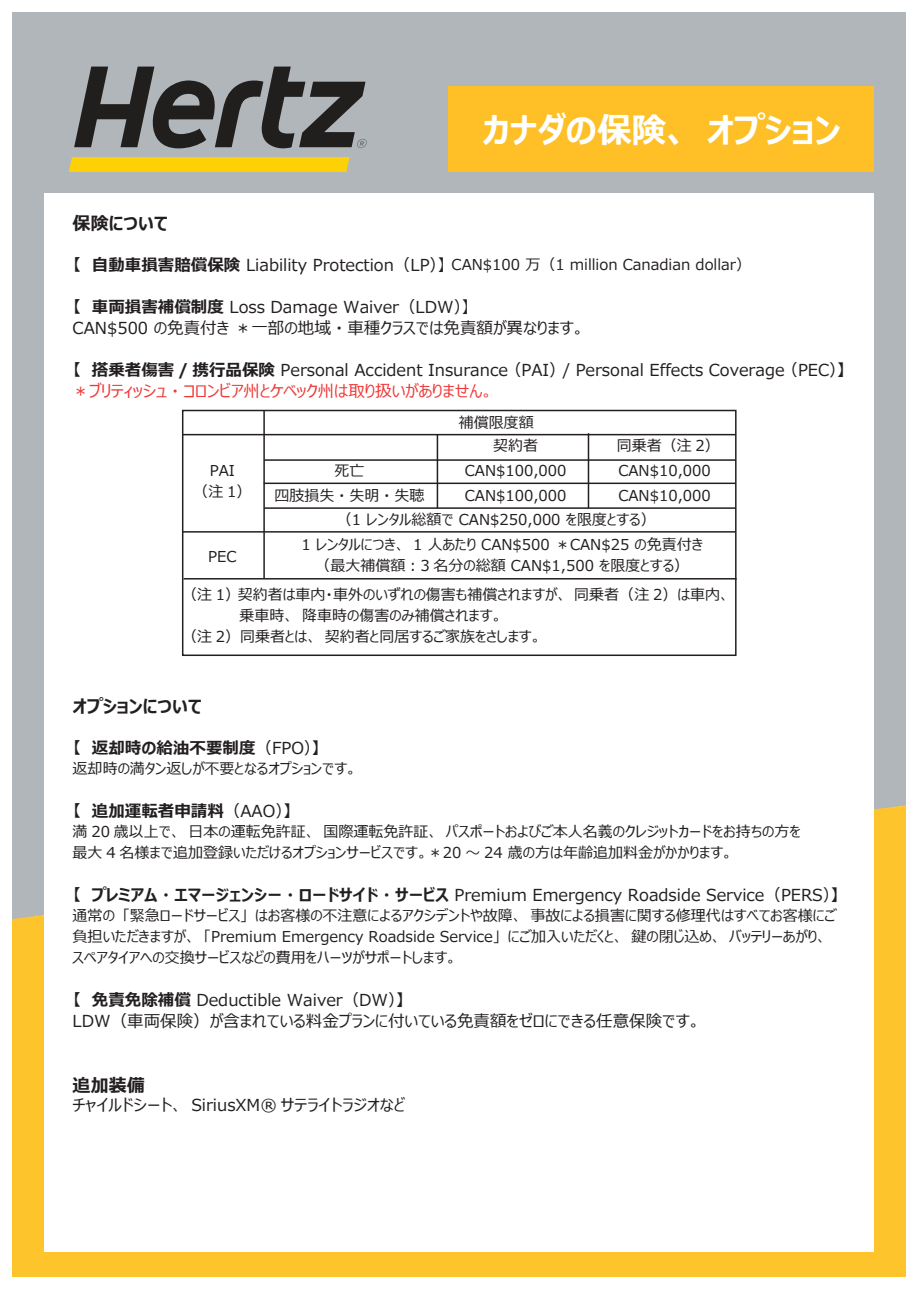
<style>
.page{position:relative;width:919px;height:1289px;background:#fff}
.page>*{position:absolute;margin:0;border:0;box-sizing:border-box;transform-origin:0 0}
.t1{font:700 34.5px "Meiryo UI";color:#fff}
.t2{font:700 18px "Meiryo UI";color:#231f20}
.t3{font:16.5px/21px "Meiryo UI";color:#231f20}
.t4{font:700 16.5px "Meiryo UI";color:#231f20}
.t5{font:15px/21px "Meiryo UI";color:#231f20}
.s1{font-weight:700;font-size:16.5px}
.s2{font-size:16.5px}
.s3{font-weight:700}
.s4{color:#ee3938}
.s5{font-weight:400}
</style>
<div class="page">
<div style="left:13px;top:918px;width:892px;height:357px;background:#fec42b"></div>
<div style="left:13px;top:13px;width:892px;height:905px;background:#b1b6bb"></div>
<div style="left:69px;top:157px;width:280px;height:15px;background:#fed006"></div>
<svg style="left:74px;top:67px;width:292px;height:84px"></svg>
<div style="left:44px;top:193px;width:830px;height:1058px;background:#fff"></div>
<div style="left:448px;top:87px;width:426px;height:85px;background:#fec026"></div>
<div style="left:182px;top:410px;width:554px;height:246px;background:#fff;border:2px solid #231f20"></div>
<hr style="left:183px;top:531px;width:552px;height:1px;background:#231f20">
<hr style="left:264px;top:482px;width:471px;height:2px;background:#231f20">
<hr style="left:183px;top:434px;width:552px;height:1px;background:#231f20">
<hr style="left:263px;top:410px;width:2px;height:168px;background:#231f20">
<hr style="left:264px;top:459px;width:471px;height:2px;background:#231f20">
<hr style="left:436px;top:435px;width:2px;height:73px;background:#231f20">
<hr style="left:587px;top:433px;width:2px;height:75px;background:#231f20">
<hr style="left:183px;top:578px;width:553px;height:1px;background:#231f20">
<hr style="left:264px;top:507px;width:471px;height:2px;background:#231f20">
<h1 class="t1" style="left:482px;top:106px;width:360px">カナダの保険、オプション</h1>
<p class="t2" style="left:73px;top:211px;width:97px">保険について</p>
<p class="t5" style="left:73px;top:255px;width:680px"><span class="s1">【　自動車損害賠償保険</span> <span class="s2">Liability Protection（LP）】</span> CAN$100 万（1 million Canadian dollar）</p>
<p class="t3" style="left:73px;top:297px;width:513px"><span class="s3">【　車両損害補償制度</span> Loss Damage Waiver（LDW）】<br>CAN$500 の免責付き ＊一部の地域・車種クラスでは免責額が異なります。</p>
<p class="t3" style="left:73px;top:360px;width:774px"><span class="s3">【　搭乗者傷害 / 携行品保険</span> Personal Accident Insurance（PAI）/ Personal Effects Coverage（PEC）<span class="s3">】</span><span class="s4">＊ブリティッシュ・コロンビア州とケベック州は取り扱いがありません。</span></p>
<p class="t5" style="left:458px;top:413px;width:76px">補償限度額</p>
<p class="t5" style="left:493px;top:435px;width:46px">契約者</p>
<p class="t5" style="left:616px;top:435px;width:105px">同乗者（注 2）</p>
<p class="t5" style="left:210px;top:461px;width:27px">PAI</p>
<p class="t5" style="left:334px;top:460px;width:31px">死亡</p>
<p class="t5" style="left:193px;top:482px;width:60px">（注 1）</p>
<p class="t5" style="left:464px;top:458px;width:103px;line-height:25.2px">CAN$100,000<br>CAN$100,000</p>
<p class="t5" style="left:618px;top:460px;width:94px">CAN$10,000</p>
<p class="t5" style="left:274px;top:485px;width:151px">四肢損失・失明・失聴</p>
<p class="t5" style="left:618px;top:485px;width:94px">CAN$10,000</p>
<p class="t5" style="left:337px;top:510px;width:320px">（1 レンタル総額で CAN$250,000 を限度とする）</p>
<p class="t5" style="left:208px;top:546px;width:30px">PEC</p>
<p class="t5" style="left:301px;top:534px;width:403px;text-align:center">1 レンタルにつき、 1 人あたり CAN$500 ＊CAN$25 の免責付き（最大補償額︓3 名分の総額 CAN$1,500 を限度とする）</p>
<p class="t5" style="left:182px;top:585px;width:549px">（注 1）契約者は車内・車外のいずれの傷害も補償されますが、同乗者（注 2）は車内、</p>
<p class="t5" style="left:189px;top:606px;width:314px">　　　　 乗車時、降車時の傷害のみ補償されます。</p>
<p class="t5" style="left:182px;top:627px;width:361px">（注 2）同乗者とは、契約者と同居するご家族をさします。</p>
<p class="t2" style="left:73px;top:694px;width:131px">オプションについて</p>
<p class="t4" style="left:73px;top:736px;width:249px">【　返却時の給油不要制度<span class="s5">（FPO）</span>】</p>
<p class="t5" style="left:73px;top:758px;width:286px">返却時の満タン返しが不要となるオプションです。</p>
<p class="t4" style="left:73px;top:799px;width:221px">【　追加運転者申請料<span class="s5">（AAO）</span>】</p>
<p class="t5" style="left:73px;top:821px;width:729px">満 20 歳以上で、日本の運転免許証、国際運転免許証、パスポートおよびご本人名義のクレジットカードをお持ちの方を最大 4 名様まで追加登録いただけるオプションサービスです。＊20 ～ 24 歳の方は年齢追加料金がかかります。</p>
<p class="t3" style="left:73px;top:885px;width:768px"><span class="s3">【　プレミアム・エマージェンシー・ロードサイド・サービス</span> Premium Emergency Roadside Service（PERS）<span class="s3">】</span></p>
<p class="t5" style="left:73px;top:905px;width:765px">通常の「緊急ロードサービス」はお客様の不注意によるアクシデントや故障、事故による損害に関する修理代はすべてお客様にご負担いただきますが、「Premium Emergency Roadside Service」にご加入いただくと、鍵の閉じ込め、バッテリーあがり、スペアタイアへの交換サービスなどの費用をハーツがサポートします。</p>
<p class="t3" style="left:73px;top:990px;width:629px"><span class="s3">【　免責免除補償</span> Deductible Waiver（DW）<span class="s3">】<br></span>LDW（車両保険）が含まれている料金プランに付いている免責額をゼロにできる任意保険です。</p>
<p class="t2" style="left:73px;top:1072px;width:73px">追加装備</p>
<p class="t3" style="left:73px;top:1095px;width:333px">チャイルドシート、 SiriusXM® サテライトラジオなど</p>
</div>
